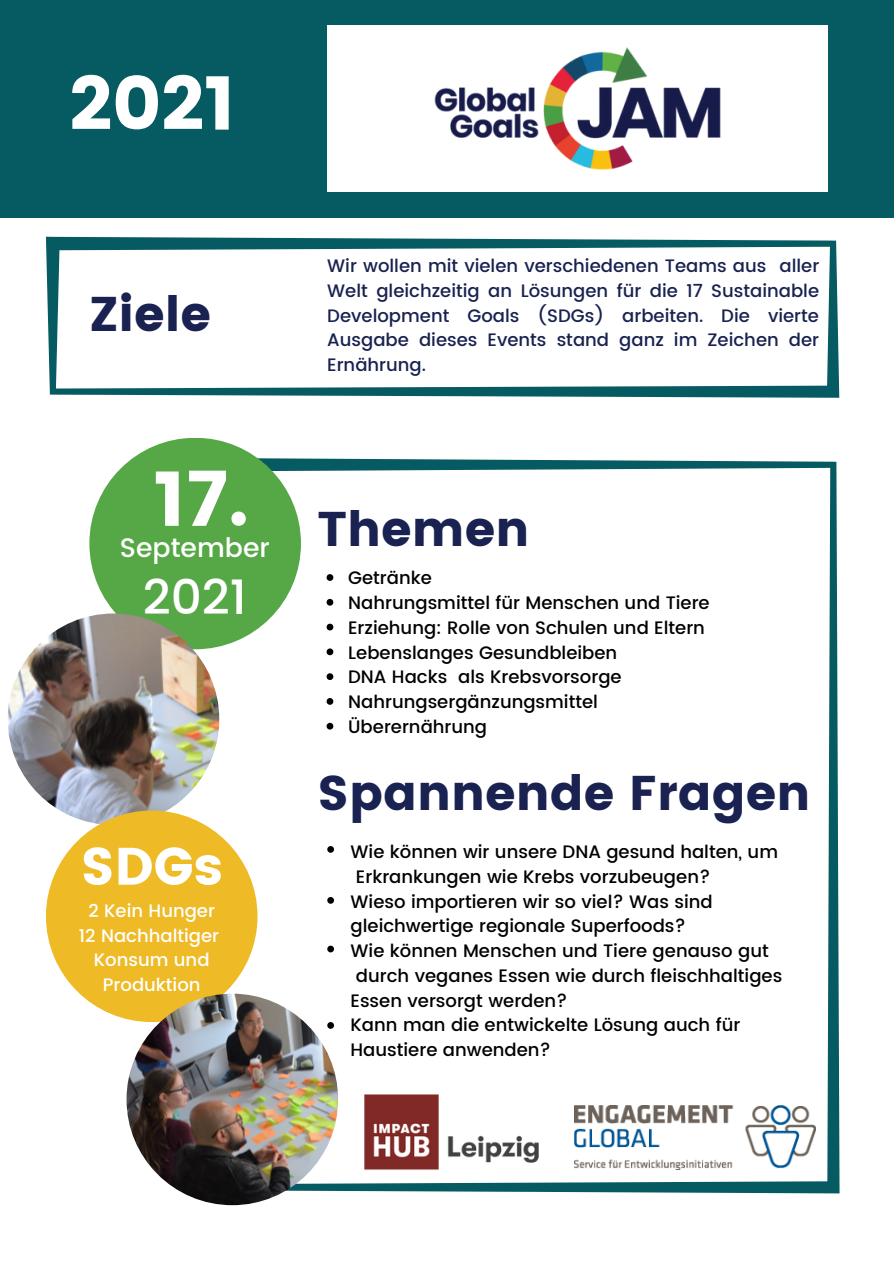
<style>
.page{position:relative;width:894px;height:1264px;background:#fff}
.page>*{position:absolute;margin:0;border:0;box-sizing:border-box;transform-origin:0 0}
.t1{font:76.5px "Poppins";color:#fff}
.t2{font:75px "Poppins";color:#fff}
.t3{font:52.5px "Poppins";color:#fff}
.t4{font:48.6px "Poppins";color:#192250}
.t5{font:500 48.6px "Poppins";color:#fff}
.t6{font:500 26.7px "Poppins";color:#fff}
.t7{font:500 18px/24.8px "Poppins";color:#000}
.t8{font:500 18px/24.8px "Poppins";color:#192250;text-align:justify}
.t9{font:500 18px/24.8px "Poppins";color:#fff;text-align:center}
</style>
<div class="page">
<svg style="left:46px;top:237px;width:793px;height:161px"></svg>
<div style="left:0;top:0;width:893px;height:217px;background:#065a61"></div>
<div style="left:327px;top:25px;width:500px;height:167px;background:#fff"></div>
<img style="left:434px;top:47px;width:287px;height:123px">
<svg style="left:258px;top:458px;width:581px;height:735px"></svg>
<div style="left:89px;top:438px;width:212px;height:211px;background:#56a846;border-radius:50%"></div>
<img style="left:8px;top:613px;width:211px;height:212px;border-radius:50%">
<div style="left:46px;top:810px;width:211px;height:212px;background:#eeba26;border-radius:50%"></div>
<img style="left:126px;top:993px;width:212px;height:212px;border-radius:50%">
<img style="left:574px;top:1104px;width:240px;height:65px">
<img style="left:360px;top:1090px;width:194px;height:84px">
<div style="left:327px;top:846px;width:7px;height:6px;background:#000;border-radius:50%"></div>
<svg style="left:326px;top:574px;width:7px;height:7px"></svg>
<svg style="left:326px;top:599px;width:7px;height:6px"></svg>
<svg style="left:326px;top:623px;width:7px;height:7px"></svg>
<svg style="left:326px;top:648px;width:7px;height:7px"></svg>
<svg style="left:326px;top:673px;width:7px;height:7px"></svg>
<svg style="left:326px;top:698px;width:7px;height:6px"></svg>
<svg style="left:326px;top:722px;width:7px;height:7px"></svg>
<div style="left:327px;top:897px;width:7px;height:6px;background:#000;border-radius:50%"></div>
<div style="left:327px;top:945px;width:7px;height:7px;background:#000;border-radius:50%"></div>
<div style="left:327px;top:1022px;width:7px;height:6px;background:#000;border-radius:50%"></div>
<p class="t2" style="left:69px;top:60px;width:168px">2021</p>
<p class="t4" style="left:89px;top:286px;width:123px">Ziele</p>
<p class="t8" style="left:327px;top:253px;width:493px">Wir wollen mit vielen verschiedenen Teams aus aller Welt gleichzeitig an Lösungen für die 17 Sustainable Development Goals (SDGs) arbeiten. Die vierte Ausgabe dieses Events stand ganz im Zeichen der Ernährung.</p>
<p class="t1" style="left:154px;top:454px;width:96px">17.</p>
<p class="t6" style="left:120px;top:532px;width:151px">September</p>
<p class="t5" style="left:143px;top:568px;width:106px">2021</p>
<p class="t7" style="left:348px;top:565px;width:85px">Getränke</p>
<p class="t4" style="left:317px;top:500px;width:213px">Themen</p>
<p class="t7" style="left:348px;top:590px;width:363px">Nahrungsmittel für Menschen und Tiere</p>
<p class="t7" style="left:348px;top:615px;width:358px">Erziehung: Rolle von Schulen und Eltern</p>
<p class="t7" style="left:348px;top:640px;width:270px">Lebenslanges Gesundbleiben</p>
<p class="t7" style="left:348px;top:664px;width:275px">DNA Hacks als Krebsvorsorge</p>
<p class="t7" style="left:348px;top:689px;width:251px">Nahrungsergänzungsmittel</p>
<p class="t7" style="left:348px;top:714px;width:140px">Überernährung</p>
<p class="t4" style="left:317px;top:765px;width:494px">Spannende Fragen</p>
<p class="t3" style="left:81px;top:835px;width:144px">SDGs</p>
<p class="t7" style="left:356px;top:839px;width:423px;text-indent:-5px">Wie können wir unsere DNA gesund halten, um<br>Erkrankungen wie Krebs vorzubeugen?</p>
<p class="t7" style="left:350px;top:889px;width:363px">Wieso importieren wir so viel? Was sind gleichwertige regionale Superfoods?</p>
<p class="t7" style="left:350px;top:938px;width:419px">Wie können Menschen und Tiere genauso gut</p>
<p class="t7" style="left:356px;top:963px;width:428px">durch veganes Essen wie durch fleischhaltiges</p>
<p class="t7" style="left:350px;top:988px;width:218px">Essen versorgt werden?</p>
<p class="t7" style="left:350px;top:1012px;width:391px">Kann man die entwickelte Lösung auch für<br>Haustiere anwenden?</p>
<p class="t9" style="left:88px;top:898px;width:128px">2 Kein Hunger</p>
<p class="t9" style="left:79px;top:923px;width:142px">12 Nachhaltiger</p>
<p class="t9" style="left:94px;top:947px;width:117px">Konsum und<br>Produktion</p>
</div>
